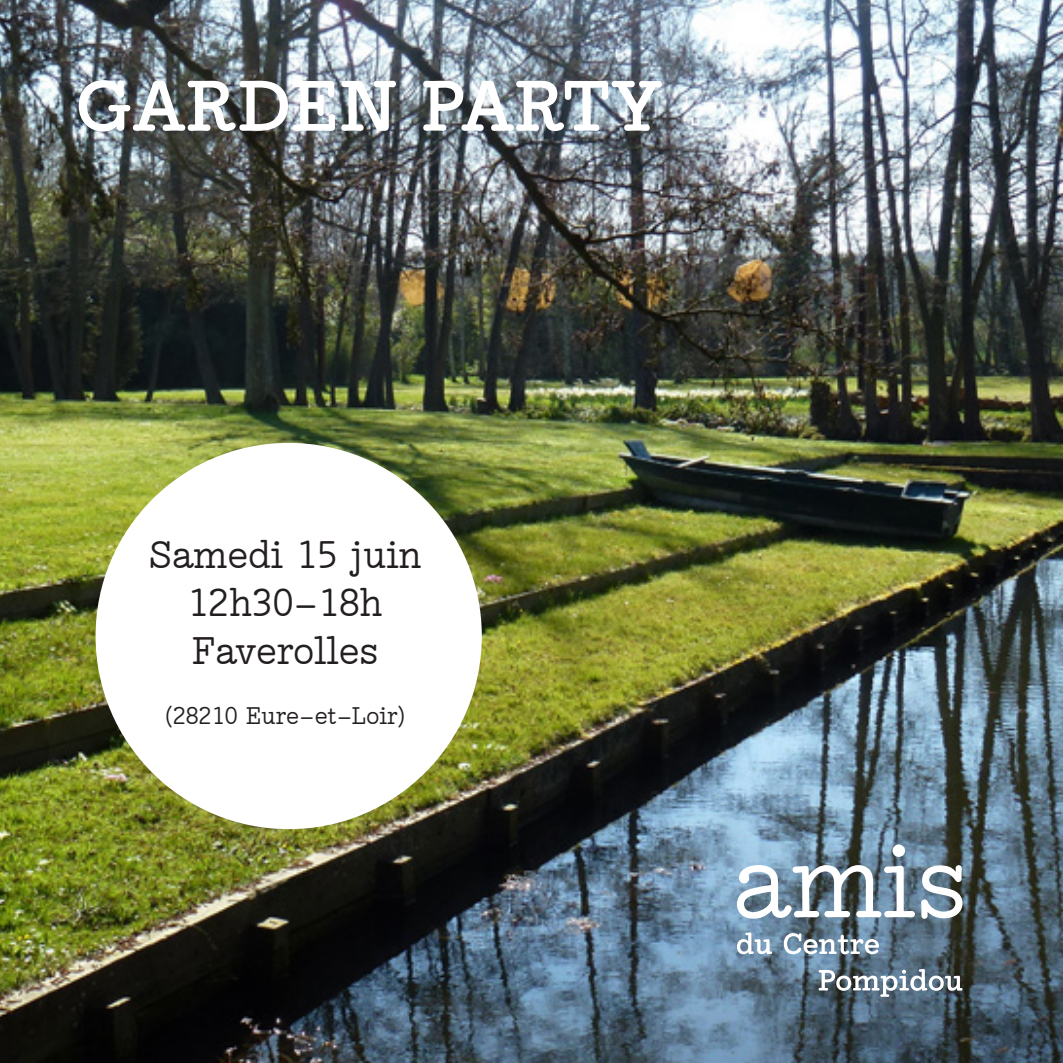
<style>
.page{position:relative;width:1063px;height:1063px;background:#fff}
.page>*{position:absolute;margin:0;border:0;box-sizing:border-box;transform-origin:0 0}
.t1{font:700 75px "CGP";color:#fff}
.t2{font:40px/48px "CGP";color:#231f20;text-align:center}
.t3{font:25px "CGP";color:#231f20}
</style>
<div class="page">
<img style="left:0;top:0;width:1063px;height:1063px">
<div style="left:96px;top:443px;width:386px;height:386px;background:#fff;border-radius:50%"></div>
<svg style="left:737px;top:932px;width:35px;height:22px"></svg>
<svg style="left:784px;top:933px;width:95px;height:21px"></svg>
<svg style="left:819px;top:969px;width:144px;height:28px"></svg>
<svg style="left:737px;top:844px;width:178px;height:75px"></svg>
<svg style="left:921px;top:865px;width:42px;height:54px"></svg>
<h1 class="t1" style="left:76px;top:65px;width:588px">GARDEN PARTY</h1>
<p class="t2" style="left:149px;top:531px;width:274px">Samedi 15 juin<br>12h30-18h<br>Faverolles</p>
<p class="t3" style="left:165px;top:703px;width:241px">(28210 Eure-et-Loir)</p>
</div>
